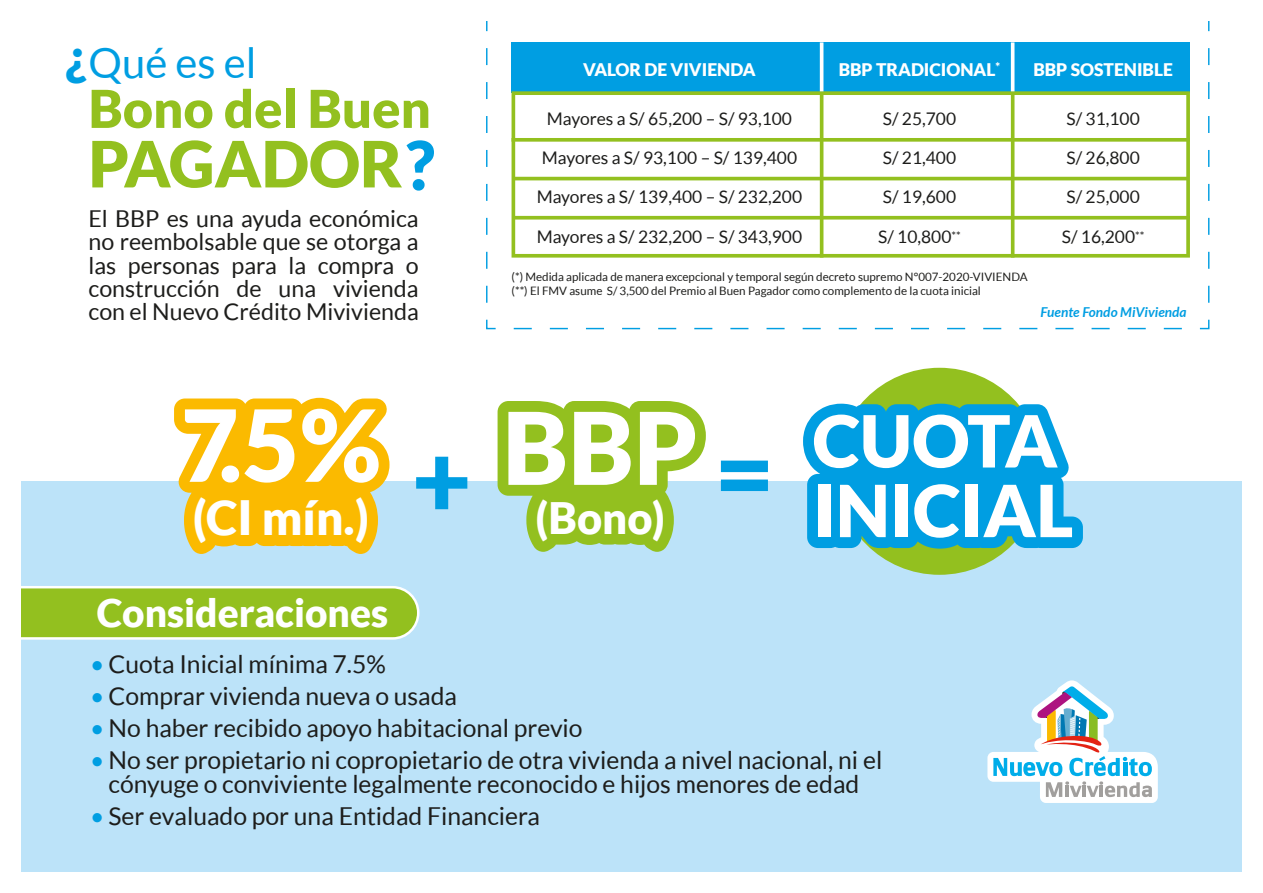
<style>
.page{position:relative;width:1263px;height:893px;background:#fff}
.page>*{position:absolute;margin:0;border:0;box-sizing:border-box;transform-origin:0 0}
.t1{font:900 103.35px "Lato";color:#009ee2}
.t2{font:900 100.2px "Lato";color:#fff}
.t3{font:900 99.45px "Lato";color:#fff}
.t4{font:900 71.85px/69.6px "Lato";color:#fff}
.t5{font:900 63.9px "Lato";color:#93c01f}
.t6{font:900 52.2px "Lato";color:#93c01f}
.t7{font:900 49.8px "Lato";color:#009ee2}
.t8{font:900 47.4px "Lato";color:#fff}
.t9{font:900 43.5px "Lato";color:#fff}
.t10{font:42px "Lato";color:#009ee2}
.t11{font:900 38.7px "Lato";color:#fff}
.t12{font:24.75px/24.8px "Lato";color:#1d1d1b;text-align:center}
.t13{font:23.25px/23.2px "Lato";color:#1d1d1b;text-align:justify}
.t14{font:17.4px "Lato";color:#1d1d1b}
.t15{font:900 17.4px "Lato";color:#fff}
.t16{font:italic 700 13.65px "Lato";color:#009ee2}
.t17{font:11.55px/14px "Lato";color:#1d1d1b}
.s1{font-size:67.65px;color:#009ee2}
.s2{color:#009ee2}
</style>
<div class="page">
<div style="left:511px;top:42px;width:679px;height:51px;background:#009ee2"></div>
<div style="left:21px;top:481px;width:1221px;height:391px;background:#bce3f9"></div>
<svg style="left:21px;top:586px;width:398px;height:54px;background:#9dc638"></svg>
<svg style="left:511px;top:91px;width:679px;height:167px"></svg>
<hr style="left:1011px;top:91px;width:3px;height:167px;background:#93c01f">
<svg style="left:1199px;top:319px;width:11px;height:11px"></svg>
<svg style="left:513px;top:328px;width:669px;height:1px"></svg>
<svg style="left:486px;top:319px;width:10px;height:11px"></svg>
<svg style="left:486px;top:21px;width:1px;height:282px"></svg>
<svg style="left:1208px;top:21px;width:1px;height:282px"></svg>
<svg style="left:987px;top:680px;width:171px;height:123px"></svg>
<div style="left:836px;top:368px;width:207px;height:207px;background:#93c01f;border-radius:50%"></div>
<svg style="left:803px;top:404px;width:280px;height:145px;background:#17a6e2"></svg>
<svg style="left:498px;top:401px;width:208px;height:151px"></svg>
<svg style="left:174px;top:398px;width:215px;height:156px;background:#f5c122"></svg>
<svg style="left:511px;top:138px;width:679px;height:4px;background:#9cc532"></svg>
<hr style="left:1011px;top:42px;width:3px;height:49px;background:#fff">
<hr style="left:820px;top:91px;width:3px;height:167px;background:#93c01f">
<hr style="left:820px;top:42px;width:3px;height:49px;background:#fff">
<h3 class="t10" style="left:88px;top:39px;width:170px">Qué es el</h3>
<h3 class="t6" style="left:88px;top:78px;width:344px">Bono del Buen</h3>
<h3 class="t5" style="left:88px;top:127px;width:348px">PAGADOR<span class="s1">?</span></h3>
<h3 class="t7" style="left:65px;top:27px;width:23px">¿</h3>
<p class="t13" style="left:88px;top:207px;width:332px">El BBP es una ayuda económica no reembolsable que se otorga a las personas para la compra o construcción de una vivienda con el Nuevo Crédito Mivivienda</p>
<p class="t15" style="left:583px;top:59px;width:174px">VALOR DE VIVIENDA</p>
<p class="t15" style="left:839px;top:59px;width:163px">BBP TRADICIONAL<sup>*</sup></p>
<p class="t15" style="left:1033px;top:59px;width:141px">BBP SOSTENIBLE</p>
<p class="t14" style="left:547px;top:109px;width:247px">Mayores a S/ 65,200 – S/ 93,100</p>
<p class="t14" style="left:883px;top:109px;width:75px">S/ 25,700</p>
<p class="t14" style="left:1066px;top:109px;width:75px">S/ 31,100</p>
<p class="t14" style="left:542px;top:148px;width:257px">Mayores a S/ 93,100 – S/ 139,400</p>
<p class="t14" style="left:883px;top:148px;width:75px">S/ 21,400</p>
<p class="t14" style="left:1066px;top:148px;width:75px">S/ 26,800</p>
<p class="t14" style="left:537px;top:187px;width:267px">Mayores a S/ 139,400 – S/ 232,200</p>
<p class="t14" style="left:883px;top:187px;width:75px">S/ 19,600</p>
<p class="t14" style="left:1066px;top:187px;width:75px">S/ 25,000</p>
<p class="t14" style="left:537px;top:227px;width:267px">Mayores a S/ 232,200 – S/ 343,900</p>
<p class="t14" style="left:878px;top:227px;width:84px">S/ 10,800<sup>**</sup></p>
<p class="t14" style="left:1062px;top:227px;width:84px">S/ 16,200<sup>**</sup></p>
<p class="t17" style="left:511px;top:269px;width:518px">(*) Medida aplicada de manera excepcional y temporal según decreto supremo N°007-2020-VIVIENDA (**) El FMV asume S/ 3,500 del Premio al Buen Pagador como complemento de la cuota inicial</p>
<p class="t16" style="left:1040px;top:304px;width:148px">Fuente Fondo MiVivienda</p>
<h3 class="t3" style="left:181px;top:387px;width:202px">7.5%</h3>
<h2 class="t2" style="left:502px;top:389px;width:197px">BBP</h2>
<h3 class="t9" style="left:535px;top:492px;width:131px">(Bono)</h3>
<h3 class="t8" style="left:193px;top:490px;width:280px">(CI mín.) <sup>+</sup></h3>
<h1 class="t1" style="left:714px;top:412px;width:61px">=</h1>
<h3 class="t11" style="left:97px;top:590px;width:293px">Consideraciones</h3>
<h3 class="t4" style="left:813px;top:405px;width:262px">CUOTA<br>INICIAL</h3>
<p class="t12" style="left:90px;top:651px;width:297px"><span class="s2">•</span> Cuota Inicial mínima 7.5%</p>
<p class="t12" style="left:90px;top:683px;width:368px"><span class="s2">•</span> Comprar vivienda nueva o usada</p>
<p class="t12" style="left:90px;top:715px;width:494px"><span class="s2">•</span> No haber recibido apoyo habitacional previo</p>
<p class="t12" style="left:90px;top:747px;width:793px"><span class="s2">•</span> No ser propietario ni copropietario de otra vivienda a nivel nacional, ni el cónyuge o conviviente legalmente reconocido e hijos menores de edad</p>
<p class="t12" style="left:90px;top:804px;width:451px"><span class="s2">•</span> Ser evaluado por una Entidad Financiera</p>
</div>
